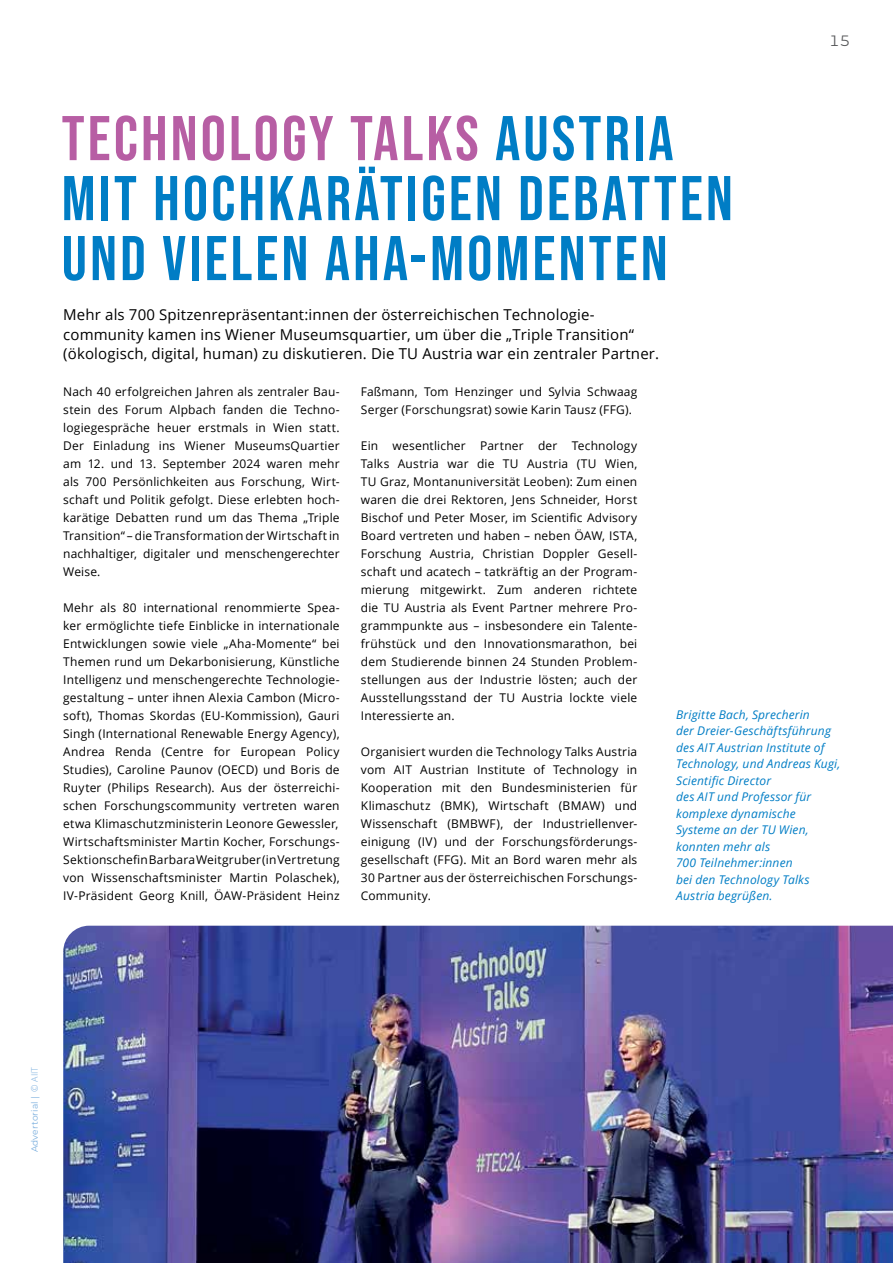
<style>
.page{position:relative;width:893px;height:1263px;background:#fff}
.page>*{position:absolute;margin:0;border:0;box-sizing:border-box;transform-origin:0 0}
.t1{font:63px/60px "Bebas Neue";letter-spacing:.05em;color:#007dc5}
.t2{font:15px/19.5px "Open Sans";letter-spacing:.01em;color:#000}
.t3{font:15px "Montserrat";color:#58595b}
.t4{font:12px/18px "Open Sans";letter-spacing:.015em;color:#000;text-align:justify}
.t5{font:italic 12px/16.5px "Open Sans";letter-spacing:.015em;color:#007dc5}
.t6{font:9px "Montserrat";letter-spacing:.02em;color:#7bafde}
.s1{color:#b75ea4}
.s2{font-family:"Open Sans";font-weight:300}
</style>
<div class="page">
<img style="left:63px;top:926px;width:830px;height:337px">
<h1 class="t1" style="left:62px;top:108px;width:673px"><span class="s1">TECHNOLOGY TALKS</span> AUSTRIA<br>MIT HOCHKARÄTIGEN DEBATTEN<br>UND VIELEN AHA-MOMENTEN</h1>
<p class="t2" style="left:63px;top:305px;width:597px">Mehr als 700 Spitzenrepräsentant:innen der österreichischen Technologie&shy;community kamen ins Wiener Museumsquartier, um über die „Triple Transition“ (ökologisch, digital, human) zu diskutieren. Die TU Austria war ein zentraler Partner.</p>
<p class="t3" style="left:829px;top:31px;width:23px">15</p>
<p class="t4" style="left:63px;top:382px;width:278px">Nach 40 erfolgreichen Jahren als zentraler Bau&shy;stein des Forum Alpbach fanden die Techno&shy;logiegespräche heuer erstmals in Wien statt.<br>Der Einladung ins Wiener MuseumsQuartier am 12. und 13. September 2024 waren mehr als 700 Persönlichkeiten aus Forschung, Wirt&shy;schaft und Politik gefolgt. Diese erlebten hoch&shy;karätige Debatten rund um das Thema „Triple Transition“ – die Transformation der Wirtschaft in nachhaltiger, digitaler und menschengerechter Weise.</p>
<p class="t4" style="left:63px;top:598px;width:278px">Mehr als 80 international renommierte Spea&shy;ker ermöglichte tiefe Einblicke in internationale Entwicklungen sowie viele „Aha-Momente“ bei Themen rund um Dekarbonisierung, Künstliche Intelligenz und menschengerechte Technologie&shy;gestaltung – unter ihnen Alexia Cambon (Micro&shy;soft), Thomas Skordas (EU-Kommission), Gauri Singh (International Renewable Energy Agency), Andrea Renda (Centre for European Policy Studies), Caroline Paunov (OECD) und Boris de Ruyter (Philips Research). Aus der österreichi&shy;schen Forschungscommunity vertreten waren etwa Klimaschutzministerin Leonore Gewessler, Wirtschaftsminister Martin Kocher, Forschungs-Sektionschefin Barbara Weitgruber (in Vertretung von Wissenschaftsminister Martin Polaschek), IV-Präsident Georg Knill, ÖAW-Präsident Heinz</p>
<p class="t4" style="left:361px;top:382px;width:278px">Faßmann, Tom Henzinger und Sylvia Schwaag<br>Serger (Forschungsrat) sowie Karin Tausz (FFG).</p>
<p class="t4" style="left:361px;top:436px;width:278px">Ein wesentlicher Partner der Technology Talks Austria war die TU Austria (TU Wien, TU Graz, Montanuniversität Leoben): Zum einen waren die drei Rektoren, Jens Schneider, Horst Bischof und Peter Moser, im Scientific Advisory Board vertreten und haben – neben ÖAW, ISTA, Forschung Austria, Christian Doppler Gesell&shy;schaft und acatech – tatkräftig an der Program&shy;mierung mitgewirkt. Zum anderen richtete die TU Austria als Event Partner mehrere Pro&shy;grammpunkte aus – insbesondere ein Talente&shy;frühstück und den Innovationsmarathon, bei dem Studierende binnen 24 Stunden Problem&shy;stellungen aus der Industrie lösten; auch der Ausstellungsstand der TU Austria lockte viele Interessierte an.</p>
<p class="t4" style="left:361px;top:742px;width:278px">Organisiert wurden die Technology Talks Austria vom AIT Austrian Institute of Technology in Kooperation mit den Bundesministerien für Klimaschutz (BMK), Wirtschaft (BMAW) und Wissenschaft (BMBWF), der Industriellenver&shy;einigung (IV) und der Forschungsförderungs&shy;gesellschaft (FFG). Mit an Bord waren mehr als 30 Partner aus der österreichischen Forschungs-Community.</p>
<p class="t5" style="left:676px;top:706px;width:166px">Brigitte Bach, Sprecherin<br>der Dreier-Geschäftsführung des AIT Austrian Institute of<br>Technology, und Andreas Kugi,<br>Scientific Director<br>des AIT und Professor für komplexe dynamische<br>Systeme an der TU Wien, konnten mehr als<br>700 Teilnehmer:innen<br>bei den Technology Talks<br>Austria begrüßen.</p>
<p class="t6" style="left:29px;top:1152px;width:87px;rotate:-90deg">Advertorial | <span class="s2">© AIIT</span></p>
</div>
